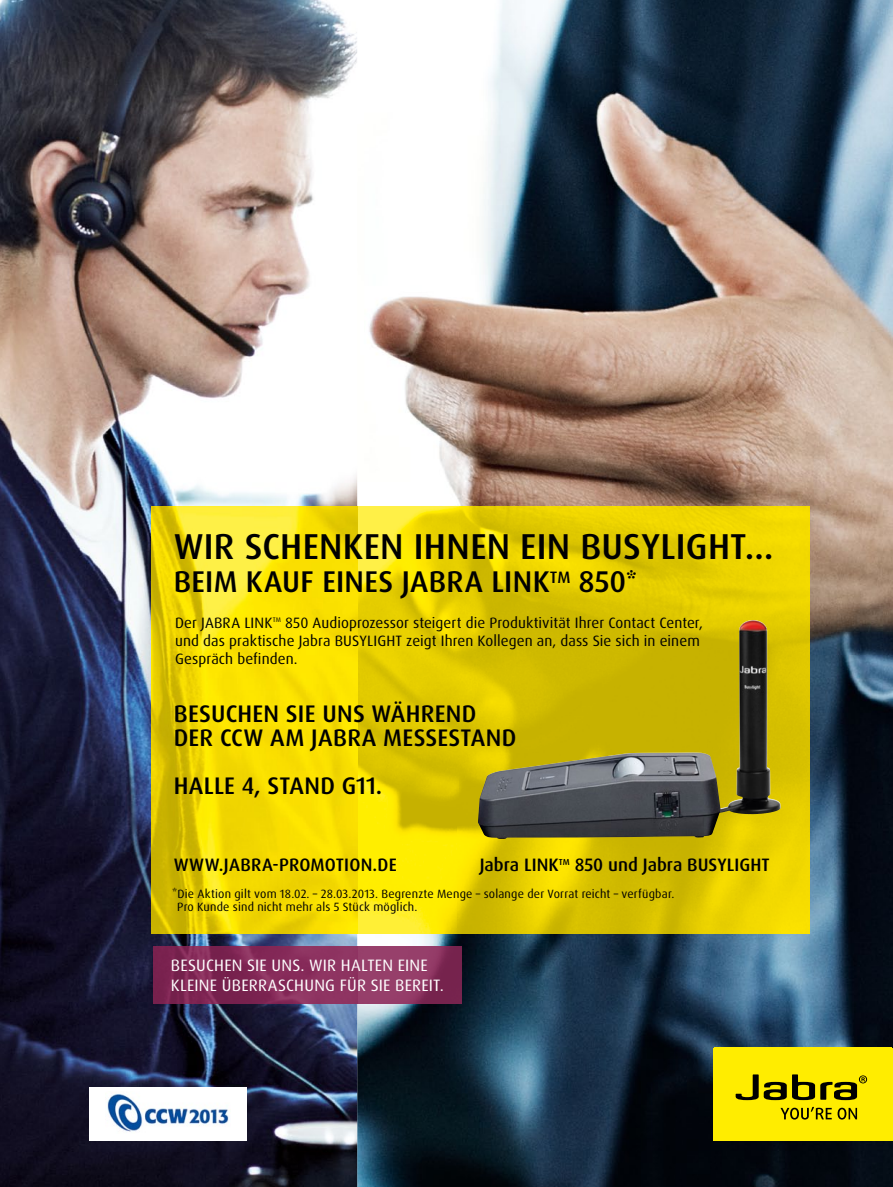
<style>
.page{position:relative;width:893px;height:1187px;background:#fff}
.page>*{position:absolute;margin:0;border:0;box-sizing:border-box;transform-origin:0 0}
.t1{font:500 36px "Dax Pro";letter-spacing:.01em;color:#000}
.t2{font:500 30px "Dax Pro";letter-spacing:.01em;color:#000}
.t3{font:500 24px/24px "Dax Pro";letter-spacing:.01em;color:#000}
.t4{font:500 18px "Dax Pro";color:#000}
.t5{font:16.5px/19.5px "Dax Pro";letter-spacing:.015em;color:#fff}
.t6{font:15px/18px "Dax Pro";letter-spacing:.005em;color:#000}
.t7{font:12px/13.5px "Dax Pro";letter-spacing:.015em;color:#000}
.t8{font:6.6px "Dax Pro";color:#000}
.s1{font-size:25.5px}
</style>
<div class="page">
<img style="left:0;top:0;width:893px;height:1186px">
<div style="left:714px;top:1047px;width:179px;height:93px;background:#ffed00"></div>
<svg style="left:736px;top:1074px;width:131px;height:25px"></svg>
<svg style="left:780px;top:1106px;width:77px;height:13px"></svg>
<img style="left:151px;top:506px;width:659px;height:427px">
<img style="left:154px;top:946px;width:307px;height:56px">
<img style="left:728px;top:620px;width:25px;height:186px">
<img style="left:478px;top:752px;width:243px;height:87px">
<div style="left:89px;top:1086px;width:158px;height:54px;background:#fff"></div>
<img style="left:107px;top:1094px;width:122px;height:38px">
<p class="t1" style="left:174px;top:523px;width:601px">WIR SCHENKEN IHNEN EIN BUSYLIGHT…</p>
<p class="t2" style="left:174px;top:562px;width:465px">BEIM KAUF EINES JABRA LINK<sup>TM</sup> 850<span class="s1">*</span></p>
<p class="t6" style="left:175px;top:613px;width:529px;text-indent:110px">850 Audioprozessor steigert die Produktivität Ihrer Contact Center, und das praktische Jabra BUSYLIGHT zeigt Ihren Kollegen an, dass Sie sich in einem<br>Gespräch befinden.</p>
<p class="t6" style="left:175px;top:613px;width:99px">Der JABRA LINK</p>
<p class="t8" style="left:273px;top:615px;width:10px">TM</p>
<p class="t3" style="left:174px;top:701px;width:344px">BESUCHEN SIE UNS WÄHREND<br>DER CCW AM JABRA MESSESTAND</p>
<p class="t3" style="left:174px;top:773px;width:210px">HALLE 4, STAND G11.</p>
<p class="t4" style="left:480px;top:853px;width:291px">Jabra LINK<sup>TM</sup> 850 und Jabra BUSYLIGHT</p>
<p class="t4" style="left:174px;top:853px;width:225px">WWW.JABRA-PROMOTION.DE</p>
<p class="t7" style="left:177px;top:886px;width:499px;text-indent:-5px">*Die Aktion gilt vom 18.02. – 28.03.2013. Begrenzte Menge – solange der Vorrat reicht – verfügbar.<br>Pro Kunde sind nicht mehr als 5 Stück möglich.</p>
<p class="t5" style="left:171px;top:955px;width:274px">BESUCHEN SIE UNS. WIR HALTEN EINE<br>KLEINE ÜBERRASCHUNG FÜR SIE BEREIT.</p>
</div>
